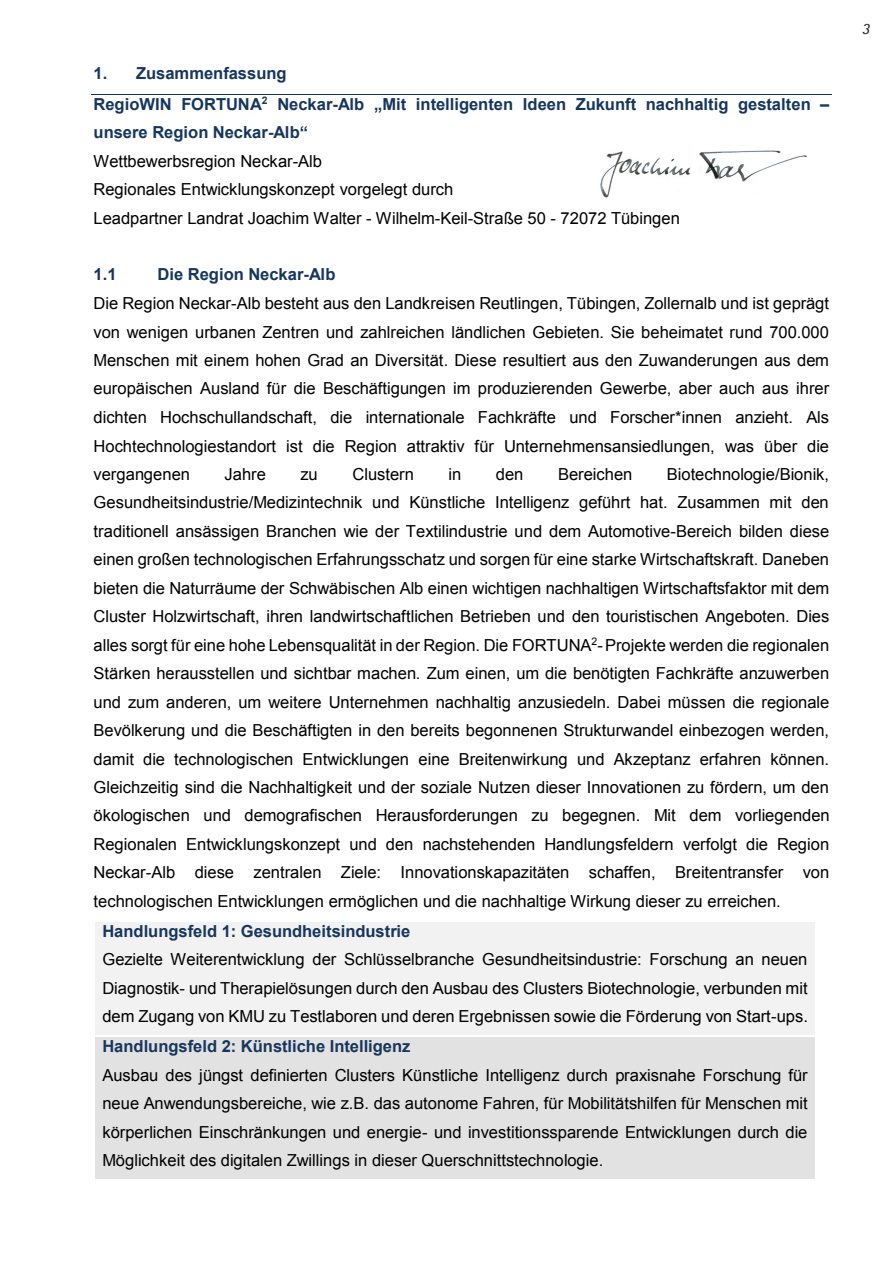
<style>
.page{position:relative;width:893px;height:1263px;background:#fff}
.page>*{position:absolute;margin:0;border:0;box-sizing:border-box;transform-origin:0 0}
.t1{font:16.5px/28.5px "Arial";color:#000;text-align:justify}
.t2{font:700 16.5px/30.5px "Arial";color:#17365d}
.t3{font:italic 15.75px "Rotis Semi Sans";color:#231f20}
</style>
<div class="page">
<hr style="left:91px;top:94px;width:741px;height:1px;background:#17365d">
<div style="left:95px;top:922px;width:720px;height:113px;background:#f2f2f2"></div>
<div style="left:95px;top:1037px;width:720px;height:142px;background:#e2e2e2"></div>
<img style="left:600px;top:150px;width:207px;height:48px">
<p class="t2" style="left:94px;top:59px;width:737px">1. Zusammenfassung<br>RegioWIN FORTUNA<sup>2</sup> Neckar-Alb „Mit intelligenten Ideen Zukunft nachhaltig gestalten –</p>
<p class="t2" style="left:94px;top:118px;width:216px">unsere Region Neckar-Alb“</p>
<p class="t1" style="left:94px;top:147px;width:588px;text-align:left">Wettbewerbsregion Neckar-Alb<br>Regionales Entwicklungskonzept vorgelegt durch<br>Leadpartner Landrat Joachim Walter - Wilhelm-Keil-Straße 50 - 72072 Tübingen</p>
<p class="t2" style="left:94px;top:260px;width:25px">1.1</p>
<p class="t2" style="left:158px;top:260px;width:179px">Die Region Neckar-Alb</p>
<p class="t1" style="left:94px;top:289px;width:737px">Die Region Neckar-Alb besteht aus den Landkreisen Reutlingen, Tübingen, Zollernalb und ist geprägt von wenigen urbanen Zentren und zahlreichen ländlichen Gebieten. Sie beheimatet rund 700.000<br>Menschen mit einem hohen Grad an Diversität. Diese resultiert aus den Zuwanderungen aus dem europäischen Ausland für die Beschäftigungen im produzierenden Gewerbe, aber auch aus ihrer dichten Hochschullandschaft, die internationale Fachkräfte und Forscher*innen anzieht. Als Hochtechnologiestandort ist die Region attraktiv für Unternehmensansiedlungen, was über die vergangenen</p>
<p class="t1" style="left:94px;top:460px;width:737px;text-indent:573px">Biotechnologie/Bionik, Gesundheitsindustrie/Medizintechnik und Künstliche Intelligenz geführt hat. Zusammen mit den traditionell ansässigen Branchen wie der Textilindustrie und dem Automotive-Bereich bilden diese einen großen technologischen Erfahrungsschatz und sorgen für eine starke Wirtschaftskraft. Daneben bieten die Naturräume der Schwäbischen Alb einen wichtigen nachhaltigen Wirtschaftsfaktor mit dem Cluster Holzwirtschaft, ihren landwirtschaftlichen Betrieben und den touristischen Angeboten. Dies alles sorgt für eine hohe Lebensqualität in der Region. Die FORTUNA<sup>2</sup>-Projekte werden die regionalen Stärken herausstellen und sichtbar machen. Zum einen, um die benötigten Fachkräfte anzuwerben und zum anderen, um weitere Unternehmen nachhaltig anzusiedeln. Dabei müssen die regionale Bevölkerung und die Beschäftigten in den bereits begonnenen Strukturwandel einbezogen werden, damit die technologischen Entwicklungen eine Breitenwirkung und Akzeptanz erfahren können.<br>Gleichzeitig sind die Nachhaltigkeit und der soziale Nutzen dieser Innovationen zu fördern, um den ökologischen und demografischen Herausforderungen zu begegnen. Mit dem vorliegenden Regionalen Entwicklungskonzept und den nachstehenden Handlungsfeldern verfolgt die Region Neckar-Alb diese zentralen Ziele: Innovationskapazitäten schaffen, Breitentransfer von technologischen Entwicklungen ermöglichen und die nachhaltige Wirkung dieser zu erreichen.</p>
<p class="t2" style="left:102px;top:916px;width:310px">Handlungsfeld 1: Gesundheitsindustrie</p>
<p class="t1" style="left:102px;top:945px;width:707px">Gezielte Weiterentwicklung der Schlüsselbranche Gesundheitsindustrie: Forschung an neuen Diagnostik- und Therapielösungen durch den Ausbau des Clusters Biotechnologie, verbunden mit dem Zugang von KMU zu Testlaboren und deren Ergebnissen sowie die Förderung von Start-ups.</p>
<p class="t2" style="left:102px;top:1032px;width:310px">Handlungsfeld 2: Künstliche Intelligenz</p>
<p class="t1" style="left:102px;top:1061px;width:707px">Ausbau des jüngst definierten Clusters Künstliche Intelligenz durch praxisnahe Forschung für neue Anwendungsbereiche, wie z.B. das autonome Fahren, für Mobilitätshilfen für Menschen mit körperlichen Einschränkungen und energie- und investitionssparende Entwicklungen durch die Möglichkeit des digitalen Zwillings in dieser Querschnittstechnologie.</p>
<p class="t1" style="left:225px;top:460px;width:43px">Jahre</p>
<p class="t1" style="left:301px;top:460px;width:19px">zu</p>
<p class="t1" style="left:353px;top:460px;width:63px">Clustern</p>
<p class="t1" style="left:448px;top:460px;width:14px">in</p>
<p class="t1" style="left:496px;top:460px;width:29px">den</p>
<p class="t1" style="left:558px;top:460px;width:76px">Bereichen</p>
<p class="t3" style="left:862px;top:19px;width:9px">3</p>
</div>
